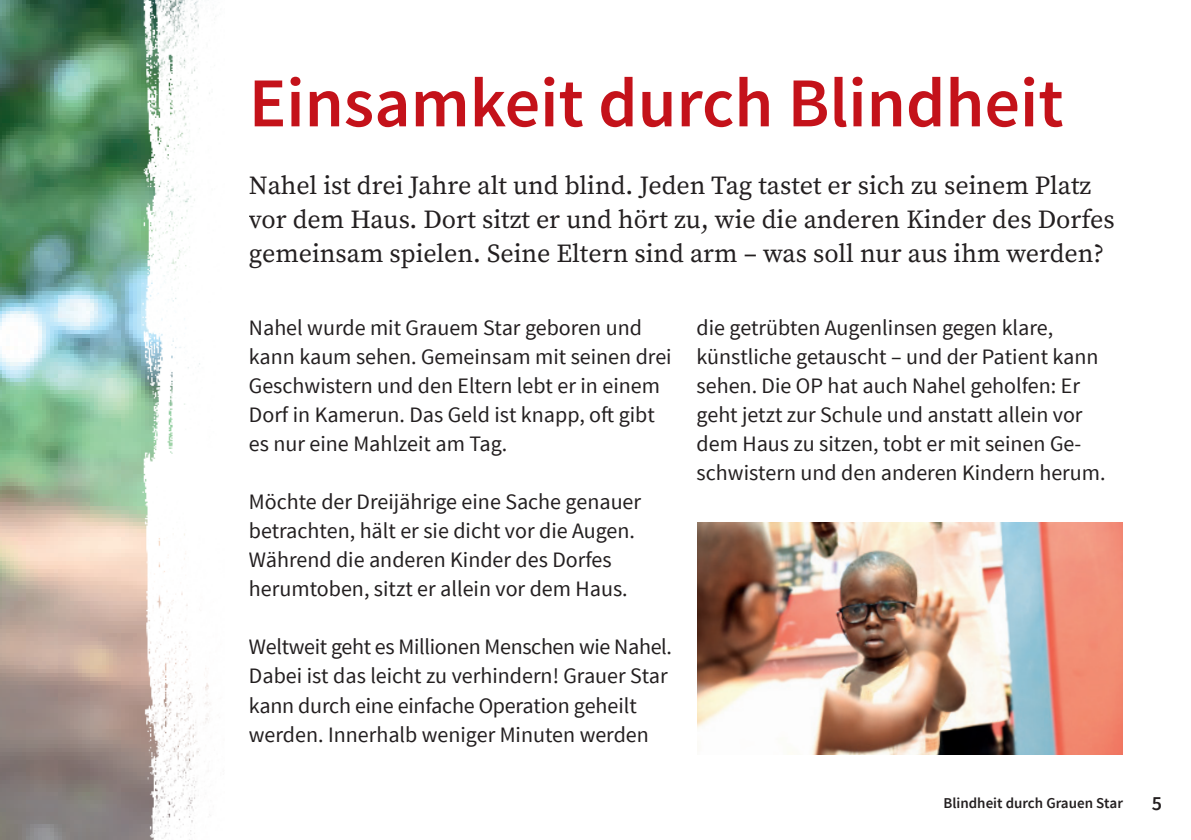
<style>
.page{position:relative;width:1191px;height:840px;background:#fff}
.page>*{position:absolute;margin:0;border:0;box-sizing:border-box;transform-origin:0 0}
.CBM-Headline_35Pt_Ro{font:600 70px "Source Sans Pro";color:#c4121a}
.CBM-Subline_13Pt{font:26px/33.8px "Source Serif Pro";color:#231f20}
.CBM-Fließtext_11Pt{font:22px/29px "Source Sans Pro";color:#231f20}
.t1{font:600 20px "Source Sans Pro";color:#231f20}
.t2{font:600 15px "Source Sans Pro";color:#231f20}
</style>
<div class="page">
<img style="left:0;top:0;width:136px;height:839px">
<img style="left:136px;top:0;width:80px;height:839px">
<img style="left:697px;top:522px;width:426px;height:232px">
<p class="CBM-Headline_35Pt_Ro" style="left:249px;top:59px;width:816px">Einsamkeit durch Blindheit</p>
<p class="CBM-Subline_13Pt" style="left:249px;top:169px;width:867px">Nahel ist drei Jahre alt und blind. Jeden Tag tastet er sich zu seinem Platz vor dem Haus. Dort sitzt er und hört zu, wie die anderen Kinder des Dorfes gemeinsam spielen. Seine Eltern sind arm – was soll nur aus ihm werden?</p>
<p class="CBM-Fließtext_11Pt" style="left:249px;top:313px;width:424px">Nahel wurde mit Grauem Star geboren und kann kaum sehen. Gemeinsam mit seinen drei Geschwistern und den Eltern lebt er in einem Dorf in Kamerun. Das Geld ist knapp, oft gibt es nur eine Mahlzeit am Tag.</p>
<p class="CBM-Fließtext_11Pt" style="left:249px;top:487px;width:394px">Möchte der Dreijährige eine Sache genauer betrachten, hält er sie dicht vor die Augen.<br>Während die anderen Kinder des Dorfes herumtoben, sitzt er allein vor dem Haus.</p>
<p class="CBM-Fließtext_11Pt" style="left:249px;top:632px;width:424px">Weltweit geht es Millionen Menschen wie Nahel.<br>Dabei ist das leicht zu verhindern! Grauer Star kann durch eine einfache Operation geheilt werden. Innerhalb weniger Minuten werden</p>
<p class="CBM-Fließtext_11Pt" style="left:696px;top:313px;width:410px">die getrübten Augenlinsen gegen klare, künstliche getauscht – und der Patient kann sehen. Die OP hat auch Nahel geholfen: Er geht jetzt zur Schule und anstatt allein vor dem Haus zu sitzen, tobt er mit seinen Ge&shy;schwistern und den anderen Kindern herum.</p>
<p class="t2" style="left:943px;top:792px;width:181px">Blindheit durch Grauen Star</p>
<p class="t1" style="left:1151px;top:789px;width:12px">5</p>
</div>
